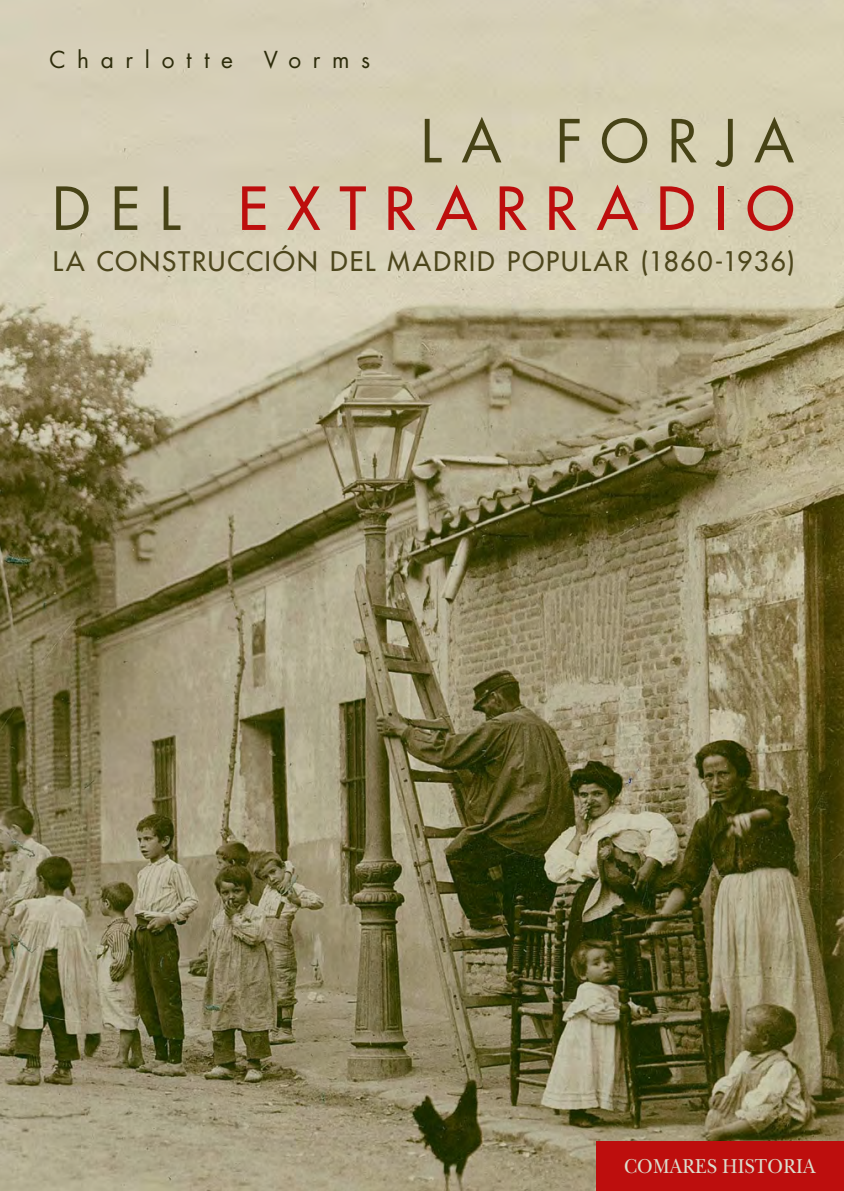
<style>
.page{position:relative;width:844px;height:1191px;background:#fff}
.page>*{position:absolute;margin:0;border:0;box-sizing:border-box;transform-origin:0 0}
.t1{font:500 57.75px/67.5px "Futura Std";letter-spacing:.33em;color:#bd0e0d;text-align:right}
.t2{font:500 26.25px "Futura Std";letter-spacing:.075em;color:#4d461c}
.t3{font:22.75px "Futura Std";letter-spacing:.51em;color:#2d2c0b}
.t4{font:21px "New Baskerville Std";letter-spacing:.01em;color:#dcddcd;scale:.9 1}
.s1{font-weight:400;color:#474316}
</style>
<div class="page">
<img style="left:0;top:0;width:843px;height:1191px">
<div style="left:595px;top:1141px;width:248px;height:50px;background:#bd0e0d"></div>
<p class="t3" style="left:50px;top:45px;width:185px">Charlotte</p>
<p class="t3" style="left:264px;top:45px;width:108px">Vorms</p>
<h1 class="t1" style="left:52px;top:108px;width:743px"><span class="s1">LA FORJA<br>DEL</span> EXTRARRADIO</h1>
<p class="t2" style="left:53px;top:245px;width:742px">LA CONSTRUCCIÓN DEL MADRID POPULAR (1860-1936)</p>
<p class="t4" style="left:624px;top:1154px;width:214px">COMARES HISTORIA</p>
</div>
